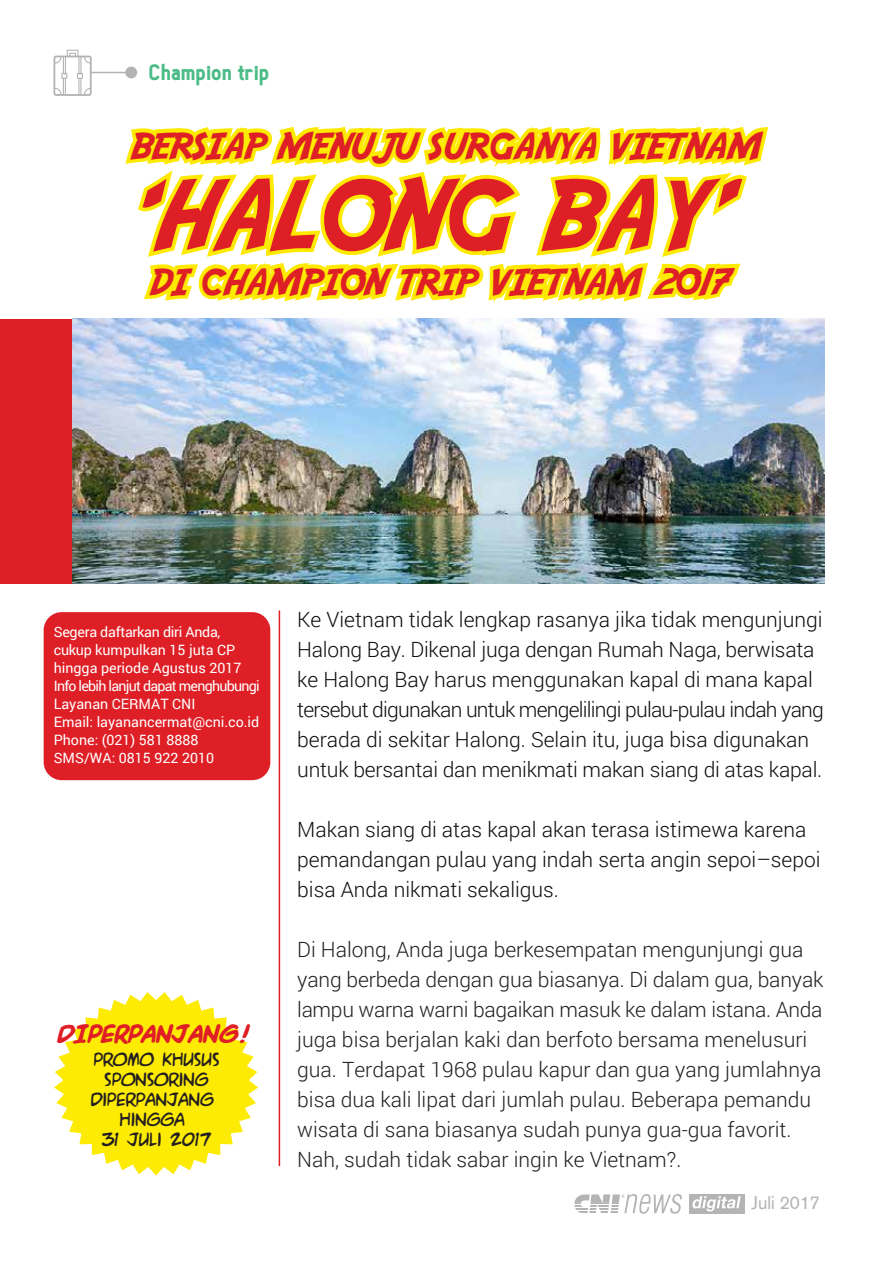
<style>
.page{position:relative;width:893px;height:1263px;background:#fff}
.page>*{position:absolute;margin:0;border:0;box-sizing:border-box;transform-origin:0 0}
.t1{font:97.05px "Adventure";color:#df1f26}
.t2{font:36.45px "Adventure";color:#df1f26}
.t3{font:900 21.75px "Hallosans";color:#4bbc87}
.t4{font:300 21px/30px "Roboto";color:#0d0d0d}
.t5{font:300 21px/30px "Roboto";color:#231f20}
.t6{font:700 20.85px "ACME Explosive";letter-spacing:-.025em;color:#e01e26}
.t7{font:18px "Akzidenz Grotesk CE";color:#b4b4b6}
.t8{font:16.5px/19.8px "ACME Explosive";letter-spacing:-.025em;color:#231f20;text-align:center}
.t9{font:14.25px/18px "Roboto";color:#fff}
.s1{font-size:45px}
</style>
<div class="page">
<hr style="left:279px;top:610px;width:1px;height:556px;background:#df1f26">
<hr style="left:90px;top:72px;width:40px;height:1px;background:#b3b3b3">
<svg style="left:53px;top:50px;width:39px;height:46px"></svg>
<div style="left:0;top:319px;width:752px;height:264px;background:#df1f26"></div>
<img style="left:73px;top:319px;width:752px;height:264px">
<div style="left:44px;top:612px;width:226px;height:168px;background:#df1f26;border-radius:18px"></div>
<svg style="left:54px;top:992px;width:204px;height:183px"></svg>
<svg style="left:120px;top:66px;width:653px;height:279px"></svg>
<div style="left:689px;top:1194px;width:55px;height:19px;background:#b4b4b6"></div>
<svg style="left:692px;top:1196px;width:49px;height:15px"></svg>
<svg style="left:574px;top:1194px;width:108px;height:20px"></svg>
<p class="t3" style="left:149px;top:60px;width:122px">Champion trip</p>
<h2 class="t2" style="left:130px;top:121px;width:631px">BERSIAP MENUJU SURGANYA VIETNAM</h2>
<h1 class="t1" style="left:130px;top:149px;width:601px">‘HALONG BAY’</h1>
<h2 class="t2" style="left:149px;top:257px;width:581px">DI CHAMPION TRIP VIETNAM <span class="s1">2017</span></h2>
<p class="t9" style="left:54px;top:622px;width:207px">Segera daftarkan diri Anda, cukup kumpulkan 15 juta CP hingga periode Agustus 2017<br>Info lebih lanjut dapat menghubungi<br>Layanan CERMAT CNI<br>Email: layanancermat@cni.co.id<br>Phone: (021) 581 8888<br>SMS/WA: 0815 922 2010</p>
<p class="t6" style="left:57px;top:1027px;width:195px">DIPERPANJANG!</p>
<p class="t8" style="left:90px;top:1054px;width:131px">PROMO KHUSUS<br>SPONSORING<br>DIPERPANJANG<br>HINGGA<br>31 JULI 2017</p>
<p class="t4" style="left:297px;top:603px;width:528px">Ke Vietnam tidak lengkap rasanya jika tidak mengunjungi Halong Bay. Dikenal juga dengan Rumah Naga, berwisata ke Halong Bay harus menggunakan kapal di mana kapal tersebut digunakan untuk mengelilingi pulau-pulau indah yang berada di sekitar Halong. Selain itu, juga bisa digunakan untuk bersantai dan menikmati makan siang di atas kapal.</p>
<p class="t4" style="left:297px;top:813px;width:525px">Makan siang di atas kapal akan terasa istimewa karena pemandangan pulau yang indah serta angin sepoi–sepoi bisa Anda nikmati sekaligus.</p>
<p class="t5" style="left:297px;top:933px;width:528px">Di Halong, Anda juga berkesempatan mengunjungi gua yang berbeda dengan gua biasanya. Di dalam gua, banyak lampu warna warni bagaikan masuk ke dalam istana. Anda juga bisa berjalan kaki dan berfoto bersama menelusuri gua. Terdapat 1968 pulau kapur dan gua yang jumlahnya bisa dua kali lipat dari jumlah pulau. Beberapa pemandu wisata di sana biasanya sudah punya gua-gua favorit.<br>Nah, sudah tidak sabar ingin ke Vietnam?.</p>
<p class="t7" style="left:751px;top:1191px;width:70px">Juli 2017</p>
</div>
